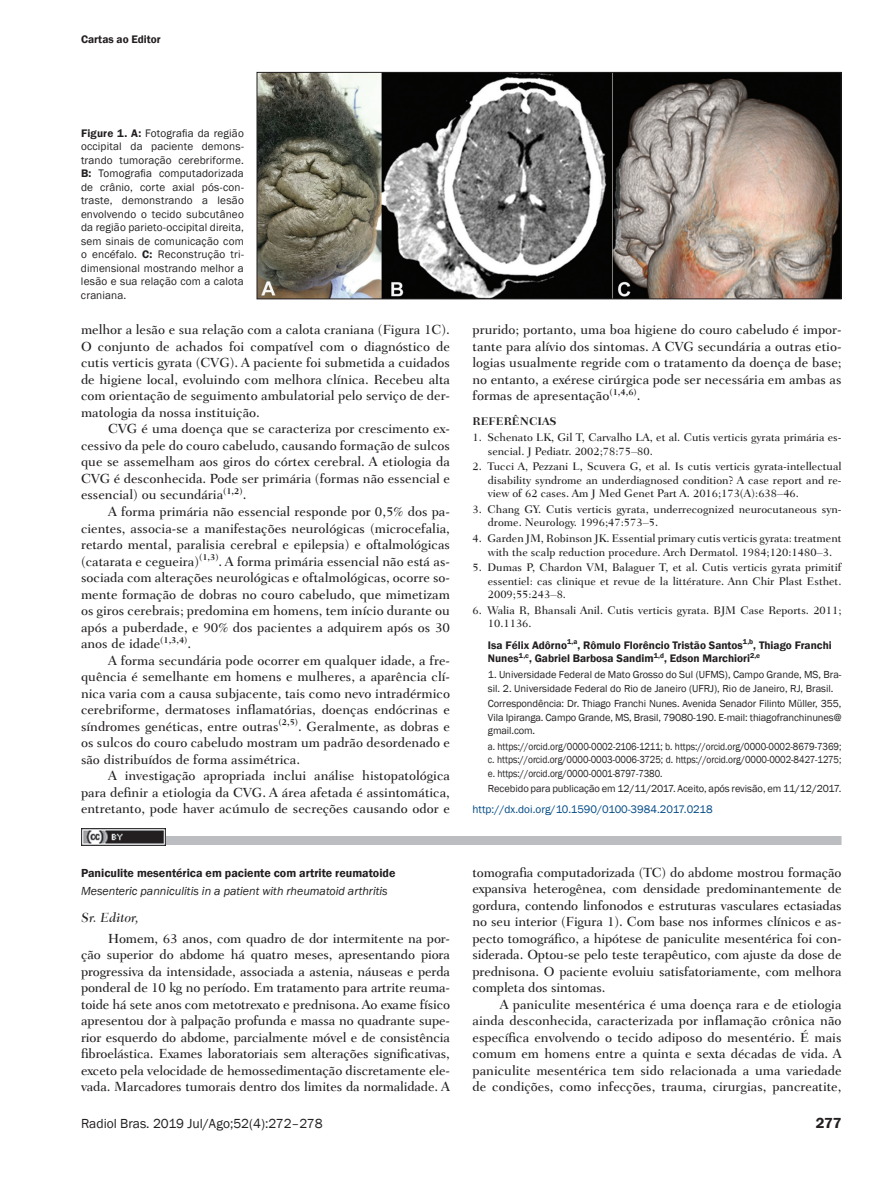
<style>
.page{position:relative;width:893px;height:1191px;background:#fff}
.page>*{position:absolute;margin:0;border:0;box-sizing:border-box;transform-origin:0 0}
.t1{font:600 15px "Franklin Gothic";color:#231f20}
.t2{font:500 13.5px/16.5px "Fairfield LT";color:#231f20;text-align:justify}
.t3{font:13.5px "Franklin Gothic";color:#231f20}
.t4{font:italic 500 13.5px "Fairfield LT";color:#231f20}
.t5{font:italic 12px "Franklin Gothic";color:#231f20}
.t6{font:600 12px "Franklin Gothic";color:#231f20}
.t7{font:500 11.25px/13.5px "Fairfield LT";color:#231f20}
.t8{font:11.25px/13.5px "Franklin Gothic";letter-spacing:.01em;color:#231f20;text-align:justify}
.t9{font:600 11.25px/13.5px "Franklin Gothic";color:#231f20}
.t10{font:11.25px "Franklin Gothic";color:#014984}
.t11{font:700 11.25px "Fairfield LT";color:#231f20}
.t12{font:10.5px/13.5px "Franklin Gothic";letter-spacing:-.005em;color:#231f20}
.t13{font:10.5px/13.5px "Franklin Gothic";letter-spacing:-.005em;color:#231f20;text-align:justify;scale:.9 1}
.s1{font-weight:600}
</style>
<div class="page">
<div style="left:81px;top:836px;width:760px;height:9px;background:#bcbdc0"></div>
<img style="left:81px;top:828px;width:85px;height:17px">
<img style="left:259px;top:74px;width:580px;height:223px">
<div style="left:257px;top:72px;width:584px;height:227px;border:1px solid #231f20"></div>
<p class="t9" style="left:81px;top:33px;width:81px">Cartas ao Editor</p>
<p class="t8" style="left:81px;top:126px;width:164px"><span class="s1">Figure 1. A:</span> Fotografia da região occipital da paciente demons&shy;trando tumoração cerebriforme.<br><span class="s1">B:</span> Tomografia computadorizada de crânio, corte axial pós-con&shy;traste, demonstrando a lesão envolvendo o tecido subcutâneo da região parieto-occipital direita, sem sinais de comunicação com o encéfalo. <span class="s1">C:</span> Reconstrução tri&shy;dimensional mostrando melhor a lesão e sua relação com a calota craniana.</p>
<p class="t2" style="left:81px;top:322px;width:370px">melhor a lesão e sua relação com a calota craniana (Figura 1C).<br>O conjunto de achados foi compatível com o diagnóstico de cutis verticis gyrata (CVG). A paciente foi submetida a cuidados de higiene local, evoluindo com melhora clínica. Recebeu alta com orientação de seguimento ambulatorial pelo serviço de der&shy;matologia da nossa instituição.</p>
<p class="t2" style="left:81px;top:421px;width:370px;text-indent:27px">CVG é uma doença que se caracteriza por crescimento ex&shy;cessivo da pele do couro cabeludo, causando formação de sulcos que se assemelham aos giros do córtex cerebral. A etiologia da CVG é desconhecida. Pode ser primária (formas não essencial e essencial) ou secundária<sup>(1,2)</sup>.</p>
<p class="t2" style="left:81px;top:503px;width:370px;text-indent:27px">A forma primária não essencial responde por 0,5% dos pa&shy;cientes, associa-se a manifestações neurológicas (microcefalia, retardo mental, paralisia cerebral e epilepsia) e oftalmológicas (catarata e cegueira)<sup>(1,3)</sup>. A forma primária essencial não está as&shy;sociada com alterações neurológicas e oftalmológicas, ocorre so&shy;mente formação de dobras no couro cabeludo, que mimetizam os giros cerebrais; predomina em homens, tem início durante ou após a puberdade, e 90% dos pacientes a adquirem após os 30 anos de idade<sup>(1,3,4)</sup>.</p>
<p class="t2" style="left:81px;top:652px;width:370px;text-indent:27px">A forma secundária pode ocorrer em qualquer idade, a fre&shy;quência é semelhante em homens e mulheres, a aparência clí&shy;nica varia com a causa subjacente, tais como nevo intradérmico cerebriforme, dermatoses inflamatórias, doenças endócrinas e síndromes genéticas, entre outras<sup>(2,5)</sup>. Geralmente, as dobras e os sulcos do couro cabeludo mostram um padrão desordenado e são distribuídos de forma assimétrica.</p>
<p class="t2" style="left:81px;top:767px;width:370px;text-indent:27px">A investigação apropriada inclui análise histopatológica para definir a etiologia da CVG. A área afetada é assintomática, entretanto, pode haver acúmulo de secreções causando odor e</p>
<p class="t6" style="left:81px;top:865px;width:316px">Paniculite mesentérica em paciente com artrite reumatoide</p>
<p class="t5" style="left:81px;top:883px;width:308px">Mesenteric panniculitis in a patient with rheumatoid arthritis</p>
<p class="t4" style="left:81px;top:910px;width:60px">Sr. Editor,</p>
<p class="t2" style="left:81px;top:930px;width:371px;text-indent:27px">Homem, 63 anos, com quadro de dor intermitente na por&shy;ção superior do abdome há quatro meses, apresentando piora progressiva da intensidade, associada a astenia, náuseas e perda ponderal de 10 kg no período. Em tratamento para artrite reuma&shy;toide há sete anos com metotrexato e prednisona. Ao exame físico apresentou dor à palpação profunda e massa no quadrante supe&shy;rior esquerdo do abdome, parcialmente móvel e de consistência fibroelástica. Exames laboratoriais sem alterações significativas, exceto pela velocidade de hemossedimentação discretamente ele&shy;vada. Marcadores tumorais dentro dos limites da normalidade. A</p>
<p class="t2" style="left:472px;top:322px;width:371px">prurido; portanto, uma boa higiene do couro cabeludo é impor&shy;tante para alívio dos sintomas. A CVG secundária a outras etio&shy;logias usualmente regride com o tratamento da doença de base; no entanto, a exérese cirúrgica pode ser necessária em ambas as formas de apresentação<sup>(1,4,6)</sup>.</p>
<p class="t11" style="left:472px;top:414px;width:86px">REFERÊNCIAS</p>
<p class="t7" style="left:488px;top:431px;width:355px;text-indent:-15px">1. Schenato LK, Gil T, Carvalho LA, et al. Cutis verticis gyrata primária es&shy;sencial. J Pediatr. 2002;78:75–80.</p>
<p class="t7" style="left:488px;top:460px;width:355px;text-align:justify;text-indent:-15px">2. Tucci A, Pezzani L, Scuvera G, et al. Is cutis verticis gyrata-intellectual disability syndrome an underdiagnosed condition? A case report and re&shy;view of 62 cases. Am J Med Genet Part A. 2016;173(A):638–46.</p>
<p class="t7" style="left:488px;top:502px;width:355px;text-indent:-15px">3. Chang GY. Cutis verticis gyrata, underrecognized neurocutaneous syn&shy;drome. Neurology. 1996;47:573–5.</p>
<p class="t7" style="left:472px;top:531px;width:370px;text-align:center">4. Garden JM, Robinson JK. Essential primary cutis verticis gyrata: treatment with the scalp reduction procedure. Arch Dermatol. 1984;120:1480–3.</p>
<p class="t7" style="left:488px;top:561px;width:355px;text-align:justify;text-indent:-15px">5. Dumas P, Chardon VM, Balaguer T, et al. Cutis verticis gyrata primitif essentiel: cas clinique et revue de la littérature. Ann Chir Plast Esthet.<br>2009;55:243–8.</p>
<p class="t7" style="left:488px;top:603px;width:355px;text-indent:-15px">6. Walia R, Bhansali Anil. Cutis verticis gyrata. BJM Case Reports. 2011;<br>10.1136.</p>
<p class="t9" style="left:488px;top:638px;width:345px">Isa Félix Adôrno<sup>1,a</sup>, Rômulo Florêncio Tristão Santos<sup>1,b</sup>, Thiago Franchi<br>Nunes<sup>1,c</sup>, Gabriel Barbosa Sandim<sup>1,d</sup>, Edson Marchiori<sup>2,e</sup></p>
<p class="t12" style="left:488px;top:668px;width:355px">1. Universidade Federal de Mato Grosso do Sul (UFMS), Campo Grande, MS, Bra&shy;sil. 2. Universidade Federal do Rio de Janeiro (UFRJ), Rio de Janeiro, RJ, Brasil.</p>
<p class="t12" style="left:488px;top:697px;width:355px;text-align:justify">Correspondência: Dr. Thiago Franchi Nunes. Avenida Senador Filinto Müller, 355, Vila Ipiranga. Campo Grande, MS, Brasil, 79080-190. E-mail: thiagofranchinunes@ gmail.com.</p>
<p class="t13" style="left:488px;top:740px;width:394px">a. https://orcid.org/0000-0002-2106-1211; b. https://orcid.org/0000-0002-8679-7369; c. https://orcid.org/0000-0003-0006-3725; d. https://orcid.org/0000-0002-8427-1275; e. https://orcid.org/0000-0001-8797-7380.</p>
<p class="t12" style="left:488px;top:782px;width:355px">Recebido para publicação em 12/11/2017. Aceito, após revisão, em 11/12/2017.</p>
<p class="t10" style="left:472px;top:802px;width:242px">http://dx.doi.org/10.1590/0100-3984.2017.0218</p>
<p class="t2" style="left:473px;top:864px;width:370px">tomografia computadorizada (TC) do abdome mostrou formação expansiva heterogênea, com densidade predominantemente de gordura, contendo linfonodos e estruturas vasculares ectasiadas no seu interior (Figura 1). Com base nos informes clínicos e as&shy;pecto tomográfico, a hipótese de paniculite mesentérica foi con&shy;siderada. Optou-se pelo teste terapêutico, com ajuste da dose de prednisona. O paciente evoluiu satisfatoriamente, com melhora completa dos sintomas.</p>
<p class="t2" style="left:473px;top:996px;width:370px;text-indent:27px">A paniculite mesentérica é uma doença rara e de etiologia ainda desconhecida, caracterizada por inflamação crônica não específica envolvendo o tecido adiposo do mesentério. É mais comum em homens entre a quinta e sexta décadas de vida. A paniculite mesentérica tem sido relacionada a uma variedade de condições, como infecções, trauma, cirurgias, pancreatite,</p>
<p class="t3" style="left:81px;top:1114px;width:243px">Radiol Bras. 2019 Jul/Ago;52(4):272–278</p>
<p class="t1" style="left:816px;top:1113px;width:27px">277</p>
</div>
